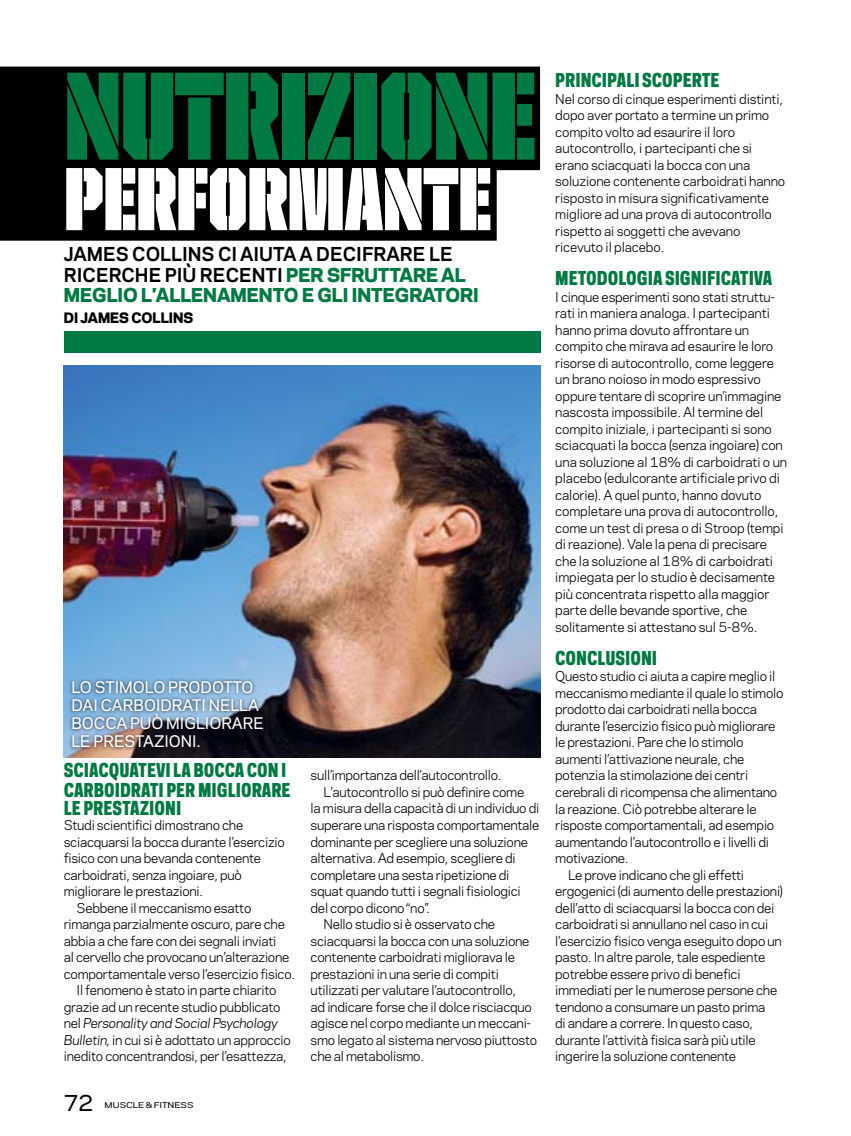
<style>
.page{position:relative;width:851px;height:1136px;background:#fff}
.page>*{position:absolute;margin:0;border:0;box-sizing:border-box;transform-origin:0 0}
.t1{font:126px "United Sans Cond Stencil";letter-spacing:-.015em;color:#007943;scale:.91 1}
.t2{font:90px "United Sans Cond Stencil";letter-spacing:-.01em;color:#fff;scale:.91 1}
.t3{font:500 21px "Galaxie Polaris";color:#000}
.t4{font:800 18px/18.8px "Galaxie Polaris Condensed";color:#007943}
.t5{font:700 18px/20.2px "Galaxie Polaris";color:#000;text-align:justify}
.t6{font:800 18px "Galaxie Polaris";color:#007943}
.t7{font:500 15px/18px "Galaxie Polaris";color:#fff}
.t8{font:800 13.5px "Galaxie Polaris";color:#000}
.t9{font:12.75px/16.5px "Galaxie Polaris";letter-spacing:-.02em;color:#000}
.t10{font:italic 12.75px "Galaxie Polaris";letter-spacing:-.02em;color:#000}
.t11{font:500 7.5px "Galaxie Polaris";color:#000;scale:1.2 1}
.s1{font-weight:800;color:#007943}
.s2{font-style:normal}
.s3{font-style:italic}
</style>
<div class="page">
<div style="left:64px;top:332px;width:476px;height:21px;background:#007943"></div>
<img style="left:64px;top:366px;width:476px;height:391px">
<div style="left:69px;top:678px;width:198px;height:72px;background:#000;opacity:.75"></div>
<div style="left:0;top:67px;width:540px;height:103px;background:#000"></div>
<div style="left:0;top:158px;width:496px;height:83px;background:#000"></div>
<h1 class="t1" style="left:64px;top:52px;width:520px">NUTRIZIONE</h1>
<h2 class="t2" style="left:64px;top:153px;width:471px">PERFORMANTE</h2>
<h3 class="t5" style="left:64px;top:243px;width:391px">JAMES COLLINS CI AIUTA A DECIFRARE LE RICERCHE PIÙ RECENTI <span class="s1">PER SFRUTTARE AL MEGLIO L’ALLENAMEN</span></h3>
<h3 class="t6" style="left:273px;top:279px;width:207px">TO E GLI INTEGRATORI</h3>
<p class="t8" style="left:64px;top:306px;width:131px">DI JAMES COLLINS</p>
<p class="t7" style="left:71px;top:677px;width:194px">LO STIMOLO PRODOTTO<br>DAI CARBOIDRATI NELLA<br>BOCCA PUÒ MIGLIORARE<br>LE PRESTAZIONI.</p>
<h3 class="t4" style="left:64px;top:760px;width:228px">SCIACQUATEVI LA BOCCA CON I<br>CARBOIDRATI PER MIGLIORARE<br>LE PRESTAZIONI</h3>
<p class="t9" style="left:64px;top:816px;width:181px">Studi scientifici dimostrano che</p>
<p class="t9" style="left:64px;top:832px;width:222px">sciacquarsi la bocca durante l’esercizio</p>
<p class="t9" style="left:64px;top:849px;width:199px">fisico con una bevanda contenente</p>
<p class="t9" style="left:64px;top:865px;width:179px">carboidrati, senza ingoiare, può</p>
<p class="t9" style="left:64px;top:882px;width:141px">migliorare le prestazioni.</p>
<p class="t9" style="left:77px;top:898px;width:176px">Sebbene il meccanismo esatto</p>
<p class="t9" style="left:64px;top:915px;width:222px">rimanga parzialmente oscuro, pare che</p>
<p class="t9" style="left:64px;top:931px;width:214px">abbia a che fare con dei segnali inviati</p>
<p class="t9" style="left:64px;top:948px;width:227px">al cervello che provocano un’alterazione</p>
<p class="t9" style="left:64px;top:964px;width:233px">comportamentale verso l’esercizio fisico.</p>
<p class="t9" style="left:77px;top:981px;width:201px">Il fenomeno è stato in parte chiarito</p>
<p class="t9" style="left:64px;top:997px;width:218px">grazie ad un recente studio pubblicato</p>
<p class="t10" style="left:64px;top:1013px;width:216px"><span class="s2">nel</span> Personality and Social Psychology</p>
<p class="t9" style="left:64px;top:1030px;width:228px"><span class="s3">Bulletin,</span> in cui si è adottato un approccio</p>
<p class="t9" style="left:64px;top:1047px;width:224px">inedito concentrandosi, per l’esattezza,</p>
<h3 class="t3" style="left:64px;top:1087px;width:31px">72</h3>
<p class="t11" style="left:104px;top:1099px;width:76px">MUSCLE &amp; FITNESS</p>
<p class="t9" style="left:310px;top:766px;width:192px">sull’importanza dell’autocontrollo.</p>
<p class="t9" style="left:323px;top:783px;width:202px">L’autocontrollo si può definire come</p>
<p class="t9" style="left:310px;top:799px;width:230px">la misura della capacità di un individuo di</p>
<p class="t9" style="left:310px;top:816px;width:230px">superare una risposta comportamentale</p>
<p class="t9" style="left:310px;top:832px;width:219px">dominante per scegliere una soluzione</p>
<p class="t9" style="left:310px;top:849px;width:206px">alternativa. Ad esempio, scegliere di</p>
<p class="t9" style="left:310px;top:865px;width:200px">completare una sesta ripetizione di</p>
<p class="t9" style="left:310px;top:882px;width:212px">squat quando tutti i segnali fisiologici</p>
<p class="t9" style="left:310px;top:898px;width:121px">del corpo dicono “no”.</p>
<p class="t9" style="left:323px;top:915px;width:173px">Nello studio si è osservato che</p>
<p class="t9" style="left:310px;top:931px;width:220px">sciacquarsi la bocca con una soluzione</p>
<p class="t9" style="left:310px;top:948px;width:206px">contenente carboidrati migliorava le</p>
<p class="t9" style="left:310px;top:964px;width:190px">prestazioni in una serie di compiti</p>
<p class="t9" style="left:310px;top:981px;width:207px">utilizzati per valutare l’autocontrollo,</p>
<p class="t9" style="left:310px;top:997px;width:223px">ad indicare forse che il dolce risciacquo</p>
<p class="t9" style="left:310px;top:1014px;width:222px">agisce nel corpo mediante un meccani-</p>
<p class="t9" style="left:310px;top:1030px;width:228px">smo legato al sistema nervoso piuttosto</p>
<p class="t9" style="left:310px;top:1047px;width:115px">che al metabolismo.</p>
<h3 class="t4" style="left:555px;top:70px;width:166px">PRINCIPALI SCOPERTE</h3>
<p class="t9" style="left:555px;top:90px;width:231px">Nel corso di cinque esperimenti distinti, dopo aver portato a termine un primo compito volto ad esaurire il loro autocontrollo, i partecipanti che si erano sciacquati la bocca con una soluzione contenente carboidrati hanno risposto in misura significativamente migliore ad una prova di autocontrollo rispetto ai soggetti che avevano ricevuto il placebo.</p>
<h3 class="t4" style="left:555px;top:268px;width:218px">METODOLOGIA SIGNIFICATIVA</h3>
<p class="t9" style="left:555px;top:288px;width:233px">I cinque esperimenti sono stati struttu&shy;rati in maniera analoga. I partecipanti hanno prima dovuto affrontare un compito che mirava ad esaurire le loro risorse di autocontrollo, come leggere un brano noioso in modo espressivo oppure tentare di scoprire un’immagine nascosta impossibile. Al termine del compito iniziale, i partecipanti si sono sciacquati la bocca (senza ingoiare) con una soluzione al 18% di carboidrati o un placebo (edulcorante artificiale privo di calorie). A quel punto, hanno dovuto completare una prova di autocontrollo, come un test di presa o di Stroop (tempi di reazione). Vale la pena di precisare che la soluzione al 18% di carboidrati impiegata per lo studio è decisamente più concentrata rispetto alla maggior parte delle bevande sportive, che solitamente si attestano sul 5-8%.</p>
<h3 class="t4" style="left:555px;top:648px;width:103px">CONCLUSIONI</h3>
<p class="t9" style="left:555px;top:667px;width:221px">Questo studio ci aiuta a capire meglio il</p>
<p class="t9" style="left:555px;top:684px;width:230px">meccanismo mediante il quale lo stimolo</p>
<p class="t9" style="left:555px;top:700px;width:203px">prodotto dai carboidrati nella bocca</p>
<p class="t9" style="left:555px;top:717px;width:222px">durante l’esercizio fisico può migliorare</p>
<p class="t9" style="left:555px;top:733px;width:190px">le prestazioni. Pare che lo stimolo</p>
<p class="t9" style="left:555px;top:750px;width:190px">aumenti l’attivazione neurale, che</p>
<p class="t9" style="left:555px;top:766px;width:194px">potenzia la stimolazione dei centri</p>
<p class="t9" style="left:555px;top:783px;width:223px">cerebrali di ricompensa che alimentano</p>
<p class="t9" style="left:555px;top:799px;width:203px">la reazione. Ciò potrebbe alterare le</p>
<p class="t9" style="left:555px;top:816px;width:220px">risposte comportamentali, ad esempio</p>
<p class="t9" style="left:555px;top:832px;width:215px">aumentando l’autocontrollo e i livelli di</p>
<p class="t9" style="left:555px;top:849px;width:75px">motivazione.</p>
<p class="t9" style="left:568px;top:865px;width:177px">Le prove indicano che gli effetti</p>
<p class="t9" style="left:555px;top:882px;width:229px">ergogenici (di aumento delle prestazioni)</p>
<p class="t9" style="left:555px;top:898px;width:220px">dell’atto di sciacquarsi la bocca con dei</p>
<p class="t9" style="left:555px;top:915px;width:214px">carboidrati si annullano nel caso in cui</p>
<p class="t9" style="left:555px;top:931px;width:228px">l’esercizio fisico venga eseguito dopo un</p>
<p class="t9" style="left:555px;top:948px;width:211px">pasto. In altre parole, tale espediente</p>
<p class="t9" style="left:555px;top:964px;width:187px">potrebbe essere privo di benefici</p>
<p class="t9" style="left:555px;top:981px;width:223px">immediati per le numerose persone che</p>
<p class="t9" style="left:555px;top:997px;width:212px">tendono a consumare un pasto prima</p>
<p class="t9" style="left:555px;top:1014px;width:199px">di andare a correre. In questo caso,</p>
<p class="t9" style="left:555px;top:1030px;width:202px">durante l’attività fisica sarà più utile</p>
<p class="t9" style="left:555px;top:1047px;width:182px">ingerire la soluzione contenente</p>
</div>
